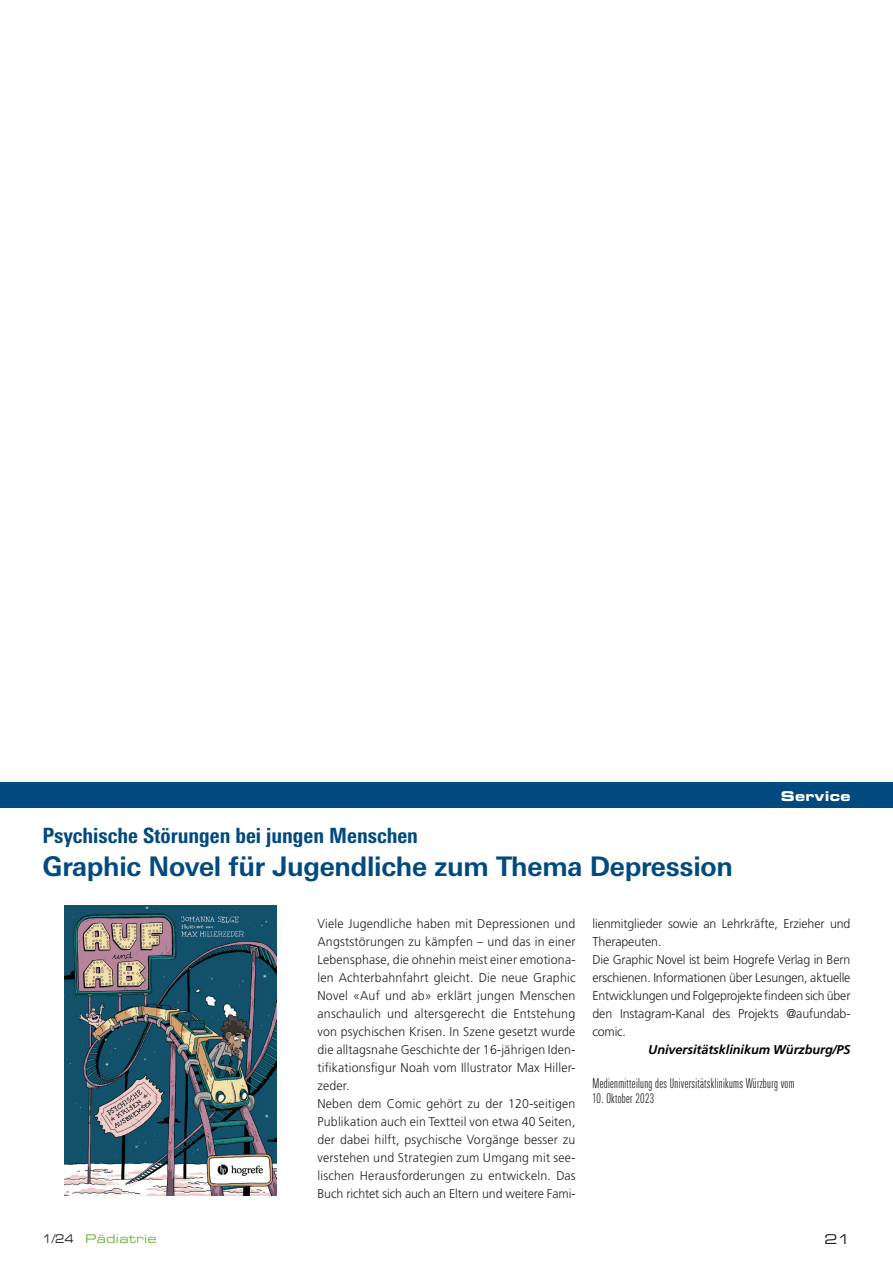
<style>
.page{position:relative;width:893px;height:1263px;background:#fff}
.page>*{position:absolute;margin:0;border:0;box-sizing:border-box;transform-origin:0 0}
.t1{font:700 27px "Linotype Univers Basic";letter-spacing:-.01em;color:#004a7f}
.t2{font:800 condensed 21px "Linotype Univers";color:#004a7f}
.t3{font:300 13.5px "Linotype Univers Comp";letter-spacing:.025em;color:#231f20}
.t4{font:13.5px "Eurostile Bold Extended Two";letter-spacing:.02em;color:#fff}
.t5{font:13.5px "Eurostile Extended Two";color:#231f20}
.t6{font:300 12.75px/18px "Frutiger";letter-spacing:.015em;color:#231f20}
.t7{font:300 12.75px/18px "Frutiger";letter-spacing:-.01em;color:#231f20}
.t8{font:italic 700 12.75px "Frutiger";letter-spacing:-.005em;color:#000001}
.t9{font:12px "Eurostile Extended Two";letter-spacing:.02em;color:#73b13b}
.s1{color:#231f20}
</style>
<div class="page">
<div style="left:0;top:782px;width:893px;height:26px;background:#004a7f"></div>
<img style="left:64px;top:905px;width:213px;height:290px">
<h2 class="t2" style="left:43px;top:823px;width:377px">Psychische Störungen bei jungen Menschen</h2>
<h1 class="t1" style="left:43px;top:850px;width:692px">Graphic Novel für Jugendliche zum Thema Depression</h1>
<p class="t4" style="left:781px;top:786px;width:71px">Service</p>
<p class="t6" style="left:317px;top:914px;width:259px">Viele Jugendliche haben mit Depressionen und Angststörungen zu kämpfen – und das in einer Lebensphase, die ohnehin meist einer emotiona&shy;len Achterbahnfahrt gleicht. Die neue Graphic Novel «Auf und ab» erklärt jungen Menschen anschaulich und altersgerecht die Entstehung von psychischen Krisen. In Szene gesetzt wurde die alltagsnahe Geschichte der 16-jährigen Iden&shy;tifikationsfigur Noah vom Illustrator Max Hiller&shy;zeder.<br>Neben dem Comic gehört zu der 120-seitigen Publikation auch ein Textteil von etwa 40 Seiten, der dabei hilft, psychische Vorgänge besser zu verstehen und Strategien zum Umgang mit see&shy;lischen Herausforderungen zu entwickeln. Das Buch richtet sich auch an Eltern und weitere Fami-</p>
<p class="t7" style="left:592px;top:914px;width:259px">lienmitglieder sowie an Lehrkräfte, Erzieher und Therapeuten.<br>Die Graphic Novel ist beim Hogrefe Verlag in Bern erschienen. Informationen über Lesungen, aktuelle Entwicklungen und Folgeprojekte findeen sich über den Instagram-Kanal des Projekts @aufundab&shy;comic.</p>
<p class="t8" style="left:648px;top:1042px;width:204px">Universitätsklinikum Würzburg/PS</p>
<p class="t3" style="left:592px;top:1075px;width:204px">Medienmitteilung des Universitätsklinikums Würzburg vom</p>
<p class="t3" style="left:592px;top:1091px;width:63px">10. Oktober 2023</p>
<p class="t9" style="left:43px;top:1230px;width:116px"><span class="s1">1/24</span> Pädiatrie</p>
<p class="t5" style="left:824px;top:1230px;width:28px">21</p>
</div>
